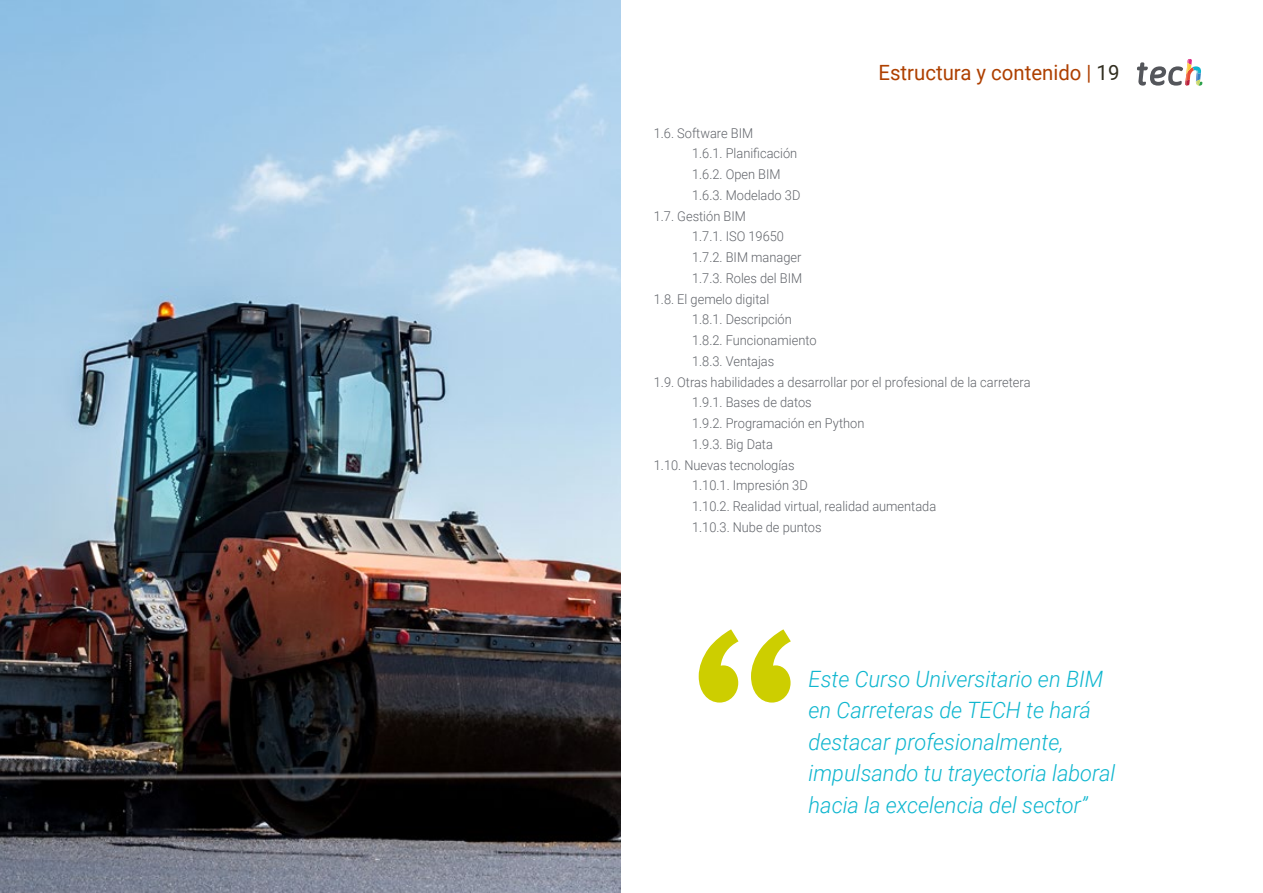
<style>
.page{position:relative;width:1263px;height:893px;background:#fff}
.page>*{position:absolute;margin:0;border:0;box-sizing:border-box;transform-origin:0 0}
.t1{font:italic 300 22.5px/31.5px "Roboto";color:#0fb6cf}
.t2{font:21px "Roboto";color:#ae4000}
.t3{font:300 13.5px "Roboto";color:#61646a;scale:.95 1}
.s1{color:#312e20}
</style>
<div class="page">
<svg style="left:1137px;top:59px;width:65px;height:27px"></svg>
<img style="left:0;top:0;width:621px;height:893px">
<svg style="left:699px;top:629px;width:92px;height:74px"></svg>
<h2 class="t2" style="left:878px;top:57px;width:242px">Estructura y contenido | <span class="s1">19</span></h2>
<p class="t3" style="left:654px;top:123px;width:106px">1.6. Software BIM</p>
<p class="t3" style="left:692px;top:144px;width:112px">1.6.1. Planificación</p>
<p class="t3" style="left:692px;top:165px;width:95px">1.6.2. Open BIM</p>
<p class="t3" style="left:692px;top:186px;width:116px">1.6.3. Modelado 3D</p>
<p class="t3" style="left:654px;top:206px;width:98px">1.7. Gestión BIM</p>
<p class="t3" style="left:692px;top:227px;width:98px">1.7.1. ISO 19650</p>
<p class="t3" style="left:692px;top:248px;width:117px">1.7.2. BIM manager</p>
<p class="t3" style="left:692px;top:269px;width:117px">1.7.3. Roles del BIM</p>
<p class="t3" style="left:654px;top:289px;width:123px">1.8. El gemelo digital</p>
<p class="t3" style="left:692px;top:310px;width:106px">1.8.1. Descripción</p>
<p class="t3" style="left:692px;top:331px;width:133px">1.8.2. Funcionamiento</p>
<p class="t3" style="left:692px;top:352px;width:88px">1.8.3. Ventajas</p>
<p class="t3" style="left:654px;top:372px;width:398px">1.9. Otras habilidades a desarrollar por el profesional de la carretera</p>
<p class="t3" style="left:692px;top:393px;width:127px">1.9.1. Bases de datos</p>
<p class="t3" style="left:692px;top:414px;width:183px">1.9.2. Programación en Python</p>
<p class="t3" style="left:692px;top:435px;width:87px">1.9.3. Big Data</p>
<p class="t3" style="left:654px;top:455px;width:150px">1.10. Nuevas tecnologías</p>
<p class="t3" style="left:692px;top:476px;width:123px">1.10.1. Impresión 3D</p>
<p class="t3" style="left:692px;top:497px;width:259px">1.10.2. Realidad virtual, realidad aumentada</p>
<p class="t3" style="left:692px;top:518px;width:138px">1.10.3. Nube de puntos</p>
<h1 class="t1" style="left:808px;top:662px;width:308px">Este Curso Universitario en BIM en Carreteras de TECH te hará destacar profesionalmente, impulsando tu trayectoria laboral hacia la excelencia del sector”</h1>
</div>
